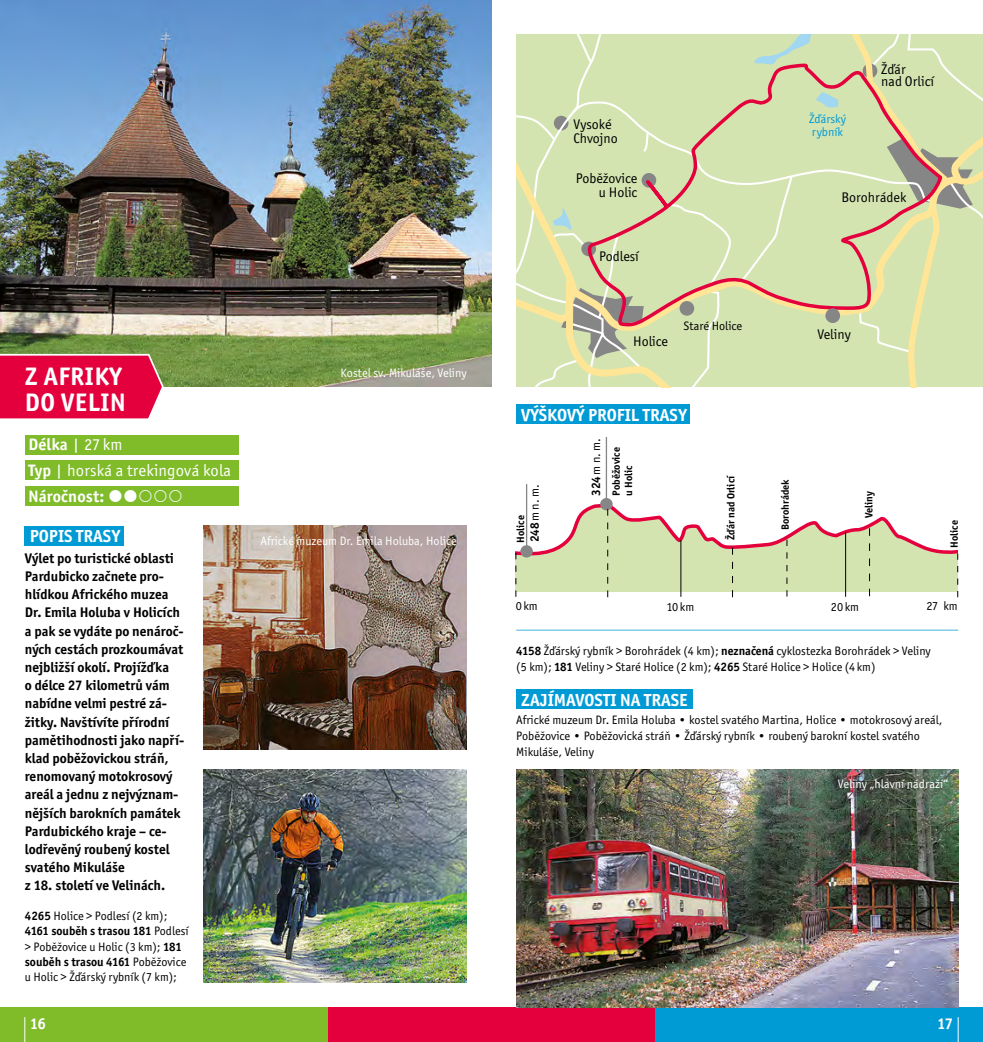
<style>
.page{position:relative;width:983px;height:1042px;background:#fff}
.page>*{position:absolute;margin:0;border:0;box-sizing:border-box;transform-origin:0 0}
.t1{font:700 25.38px/26.2px "Officina San Itc TCE";letter-spacing:.02em;color:#fff}
.t2{font:700 17.5px "Officina San Itc TCE";color:#fff}
.t3{font:16.62px/25.9px "Officina San Itc TCE";letter-spacing:.01em;color:#fff}
.t4{font:700 15.75px "Officina Ser Itc TCE";color:#fff}
.t5{font:700 14px/18.2px "Officina San Itc TCE";color:#000}
.t6{font:14px/14px "Officina San Itc TCE";color:#000}
.t7{font:12.25px/15.4px "Officina San Itc TCE";color:#000}
.t8{font:12.25px "Officina San Itc TCE";color:#fff}
.t9{font:12.25px/12.2px "Officina San Itc TCE";color:#009ad5}
.t10{font:700 10.5px/12.2px "Officina San Itc TCE";color:#000}
.s1{font-weight:700}
</style>
<div class="page">
<div style="left:0;top:1007px;width:327px;height:35px;background:#80bb2a"></div>
<div style="left:327px;top:1007px;width:328px;height:35px;background:#e4003c"></div>
<div style="left:655px;top:1007px;width:327px;height:35px;background:#009ad5"></div>
<svg style="left:24px;top:1017px;width:1px;height:25px"></svg>
<svg style="left:957px;top:1017px;width:1px;height:25px"></svg>
<div style="left:516px;top:689px;width:177px;height:19px;background:#009ad5"></div>
<div style="left:25px;top:435px;width:213px;height:20px;background:#80bb2a"></div>
<div style="left:25px;top:460px;width:213px;height:20px;background:#80bb2a"></div>
<div style="left:25px;top:486px;width:213px;height:20px;background:#80bb2a"></div>
<img style="left:0;top:0;width:491px;height:387px">
<div style="left:25px;top:526px;width:99px;height:20px;background:#009ad5"></div>
<svg style="left:0;top:353px;width:165px;height:66px;background:#e11749"></svg>
<hr style="left:516px;top:630px;width:441px;height:1px;background:#009ad5">
<img style="left:516px;top:769px;width:441px;height:238px">
<img style="left:203px;top:526px;width:263px;height:223px">
<div style="left:516px;top:404px;width:174px;height:20px;background:#009ad5"></div>
<div style="left:516px;top:35px;width:466px;height:352px;background:#d3e4b1"></div>
<svg style="left:707px;top:138px;width:275px;height:194px"></svg>
<svg style="left:516px;top:35px;width:187px;height:352px"></svg>
<svg style="left:830px;top:35px;width:123px;height:352px"></svg>
<svg style="left:857px;top:330px;width:53px;height:57px"></svg>
<svg style="left:755px;top:35px;width:56px;height:26px"></svg>
<svg style="left:551px;top:208px;width:29px;height:43px"></svg>
<svg style="left:580px;top:61px;width:364px;height:269px"></svg>
<div style="left:679px;top:301px;width:15px;height:15px;background:#878686;border-radius:50%"></div>
<div style="left:825px;top:308px;width:14px;height:15px;background:#878686;border-radius:50%"></div>
<hr style="left:526px;top:484px;width:1px;height:62px;background:#878686">
<hr style="left:605px;top:437px;width:2px;height:62px;background:#878686">
<div style="left:600px;top:498px;width:12px;height:12px;background:#878686;border-radius:50%"></div>
<svg style="left:515px;top:500px;width:443px;height:97px"></svg>
<img style="left:203px;top:769px;width:263px;height:213px">
<h1 class="t1" style="left:25px;top:363px;width:102px">Z AFRIKY<br>DO VELIN</h1>
<h3 class="t3" style="left:28px;top:432px;width:204px"><span class="s1">Délka</span> | 27 km<br><span class="s1">Typ</span> | horská a trekingová kola<br><span class="s1">Náročnost:</span></h3>
<h2 class="t2" style="left:30px;top:525px;width:92px">POPIS TRASY</h2>
<p class="t5" style="left:25px;top:549px;width:161px">Výlet po turistické oblasti<br>Pardubicko začnete pro&shy;hlídkou Afrického muzea<br>Dr. Emila Holuba v Holicích a pak se vydáte po nenároč&shy;ných cestách prozkoumávat nejbližší okolí. Projížďka<br>o délce 27 kilometrů vám nabídne velmi pestré zá&shy;žitky. Navštívíte přírodní pamětihodnosti jako napří&shy;klad poběžovickou stráň, renomovaný motokrosový areál a jednu z nejvýznam&shy;nějších barokních památek<br>Pardubického kraje – ce&shy;lodřevěný roubený kostel svatého Mikuláše<br>z 18. století ve Velinách.</p>
<p class="t7" style="left:25px;top:908px;width:165px"><span class="s1">4265</span> Holice &gt; Podlesí (2 km);<br><span class="s1">4161 souběh s trasou 181</span> Podlesí &gt; Poběžovice u Holic (3 km); <span class="s1">181 souběh s trasou 4161</span> Poběžovice u Holic &gt; Žďárský rybník (7 km);</p>
<p class="t8" style="left:340px;top:366px;width:127px">Kostel sv. Mikuláše, Veliny</p>
<p class="t8" style="left:260px;top:534px;width:198px">Africké muzeum Dr. Emila Holuba, Holice</p>
<p class="t6" style="left:573px;top:117px;width:46px">Vysoké<br>Chvojno</p>
<p class="t6" style="left:575px;top:171px;width:63px;text-align:right">Poběžovice u Holic</p>
<p class="t6" style="left:599px;top:249px;width:41px">Podlesí</p>
<p class="t9" style="left:808px;top:113px;width:38px">Žďárský rybník</p>
<p class="t6" style="left:881px;top:63px;width:54px;line-height:12.4px">Žďár<br>nad Orlicí</p>
<p class="t6" style="left:841px;top:190px;width:66px">Borohrádek</p>
<p class="t6" style="left:633px;top:334px;width:36px">Holice</p>
<p class="t7" style="left:683px;top:318px;width:60px">Staré Holice</p>
<h2 class="t2" style="left:521px;top:404px;width:167px">VÝŠKOVÝ PROFIL TRASY</h2>
<p class="t7" style="left:527px;top:542px;width:59px;rotate:-90deg"><span class="s1">248</span>m n. m.</p>
<p class="t10" style="left:514px;top:543px;width:29px;rotate:-90deg">Holice</p>
<p class="t7" style="left:588px;top:496px;width:59px;rotate:-90deg"><span class="s1">324</span>m n. m.</p>
<p class="t10" style="left:610px;top:495px;width:50px;rotate:-90deg">Poběžovice u Holic</p>
<p class="t10" style="left:724px;top:540px;width:66px;rotate:-90deg">Žďár nad Orlicí</p>
<p class="t10" style="left:778px;top:530px;width:52px;rotate:-90deg">Borohrádek</p>
<p class="t6" style="left:817px;top:327px;width:35px">Veliny</p>
<p class="t10" style="left:862px;top:518px;width:28px;rotate:-90deg">Veliny</p>
<p class="t10" style="left:947px;top:548px;width:29px;rotate:-90deg">Holice</p>
<p class="t7" style="left:515px;top:598px;width:23px">0km</p>
<p class="t7" style="left:666px;top:599px;width:29px">10 km</p>
<p class="t7" style="left:830px;top:599px;width:30px">20km</p>
<p class="t7" style="left:926px;top:598px;width:33px">27 km</p>
<p class="t7" style="left:516px;top:643px;width:416px"><span class="s1">4158</span> Žďárský rybník &gt; Borohrádek (4 km); <span class="s1">neznačená</span> cyklostezka Borohrádek &gt; Veliny (5 km); <span class="s1">181</span> Veliny &gt; Staré Holice (2 km); <span class="s1">4265</span> Staré Holice &gt; Holice (4km)</p>
<h2 class="t2" style="left:521px;top:689px;width:168px">ZAJÍMAVOSTI NA TRASE</h2>
<p class="t7" style="left:516px;top:712px;width:427px">Africké muzeum Dr. Emila Holuba • kostel svatého Martina, Holice • motokrosový areál,<br>Poběžovice • Poběžovická stráň • Žďárský rybník • roubený barokní kostel svatého<br>Mikuláše, Veliny</p>
<p class="t8" style="left:837px;top:777px;width:112px">Veliny „hlavní nádraží“</p>
<p class="t4" style="left:30px;top:1014px;width:18px">16</p>
<p class="t4" style="left:936px;top:1014px;width:17px">17</p>
</div>
